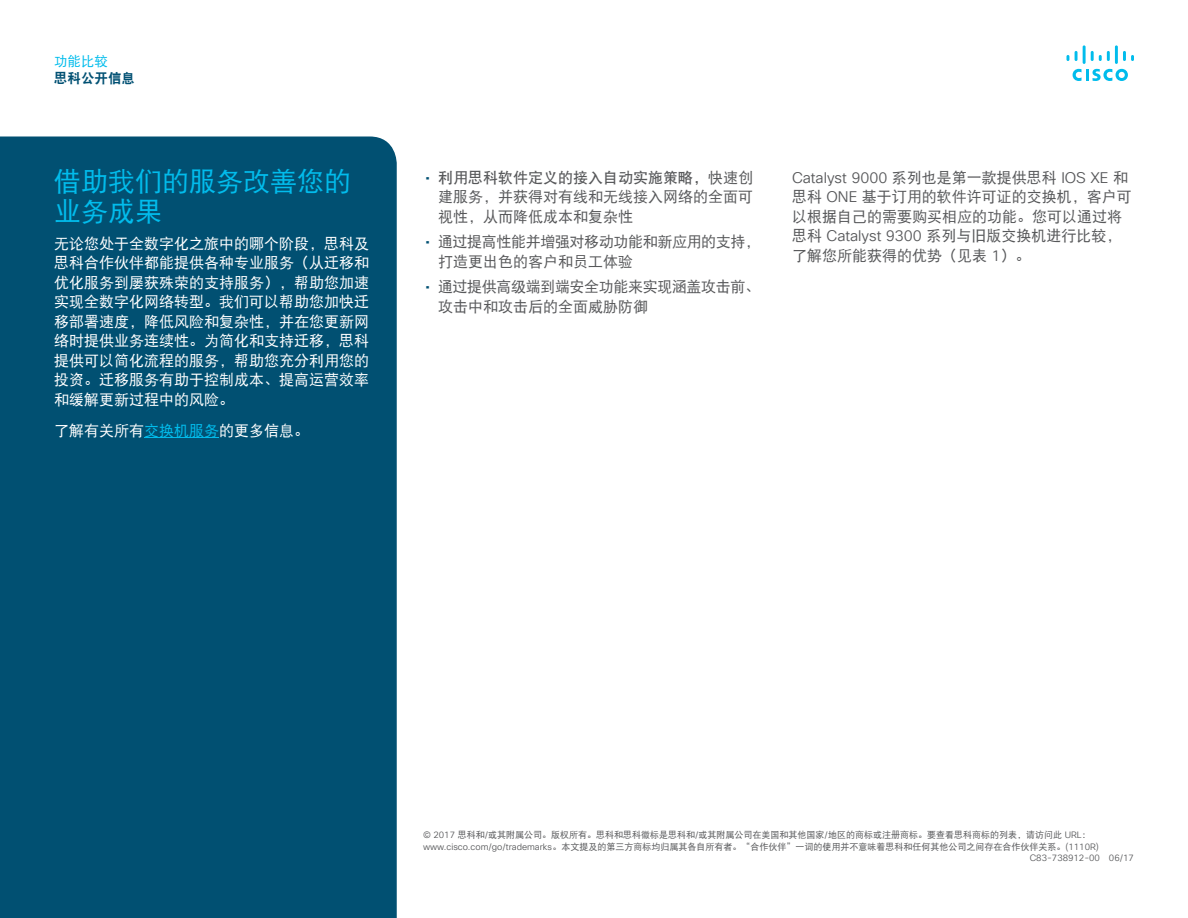
<style>
.page{position:relative;width:1188px;height:918px;background:#fff}
.page>*{position:absolute;margin:0;border:0;box-sizing:border-box;transform-origin:0 0}
.Subhead2_Blue{font:27px/30px "DFP Hei W5";color:#01bcec}
.Body_White{font:15px/19.5px "DFP Hei W5";color:#fff;text-align:justify}
.Body{font:15px/19.5px "DFP Hei W5";color:#57585a;text-align:justify}
.Body-2{font:15px/19.5px "DFP Hei W5";letter-spacing:-.025em;color:#57585a}
.t1{font:13.5px "DF Hei W9";color:#005073}
.t2{font:13.5px "DFP Hei W5";color:#01bcec}
.Footer_white{font:9px "DFP Hei W5";color:#57585a}
.Footer_white-2{font:9px "Cisco Sans TT Light";color:#57585a}
.s1{color:#01bcec}
.s2{font-family:"Cisco Sans TT";color:#005073}
.s3{font-family:"DFP Hei W7"}
.s4{font-family:"Cisco Sans TT Light"}
</style>
<div class="page">
<svg style="left:1073px;top:69px;width:55px;height:12px"></svg>
<svg style="left:1067px;top:55px;width:2px;height:6px"></svg>
<svg style="left:1075px;top:51px;width:3px;height:10px"></svg>
<hr style="left:1083px;top:45px;width:3px;height:19px;background:#01bcec">
<svg style="left:1091px;top:51px;width:19px;height:10px"></svg>
<hr style="left:1115px;top:45px;width:3px;height:19px;background:#01bcec">
<svg style="left:1123px;top:51px;width:11px;height:10px"></svg>
<div style="left:0;top:136px;width:397px;height:782px;background:#015072"></div>
<hr style="left:144px;top:437px;width:75px;height:1px;background:#01bcec">
<p class="t2" style="left:54px;top:54px;width:55px">功能比较</p>
<p class="t1" style="left:54px;top:71px;width:82px">思科公开信息</p>
<p class="Subhead2_Blue" style="left:54px;top:166px;width:298px">借助我们的服务改善您的业务成果</p>
<p class="Body_White" style="left:54px;top:233px;width:316px">无论您处于全数字化之旅中的哪个阶段，思科及思科合作伙伴都能提供各种专业服务（从迁移和优化服务到屡获殊荣的支持服务），帮助您加速实现全数字化网络转型。我们可以帮助您加快迁移部署速度，降低风险和复杂性，并在您更新网络时提供业务连续性。为简化和支持迁移，思科提供可以简化流程的服务，帮助您充分利用您的投资。迁移服务有助于控制成本、提高运营效率和缓解更新过程中的风险。</p>
<p class="Body_White" style="left:54px;top:421px;width:256px">了解有关所有<span class="s1">交换机服务</span>的更多信息。</p>
<p class="Body" style="left:438px;top:167px;width:316px;text-indent:-13px"><span class="s2">•</span> <span class="s3">利用思科软件定义的接入自动实施策略，</span>快速创建服务，并获得对有线和无线接入网络的全面可视性，从而降低成本和复杂性</p>
<p class="Body-2" style="left:438px;top:232px;width:324px;text-indent:-13px"><span class="s2">•</span> 通过提高性能并增强对移动功能和新应用的支持，打造更出色的客户和员工体验</p>
<p class="Body-2" style="left:438px;top:277px;width:324px;text-indent:-13px"><span class="s2">•</span> 通过提供高级端到端安全功能来实现涵盖攻击前、攻击中和攻击后的全面威胁防御</p>
<p class="Body" style="left:792px;top:167px;width:341px;text-align:left"><span class="s4">Catalyst 9000</span> 系列也是第一款提供思科 <span class="s4">IOS XE</span> 和思科 <span class="s4">ONE</span> 基于订用的软件许可证的交换机，客户可以根据自己的需要购买相应的功能。您可以通过将思科 <span class="s4">Catalyst 9300</span> 系列与旧版交换机进行比较，了解您所能获得的优势（见表 <span class="s4">1</span>）。</p>
<p class="Footer_white" style="left:423px;top:830px;width:669px"><span class="s4">© 2017</span> 思科和<span class="s4">/</span>或其附属公司。版权所有。思科和思科徽标是思科和<span class="s4">/</span>或其附属公司在美国和其他国家<span class="s4">/</span>地区的商标或注册商标。要查看思科商标的列表，请访问此 <span class="s4">URL</span>：</p>
<p class="Footer_white" style="left:423px;top:842px;width:677px"><span class="s4">www.cisco.com/go/trademarks</span>。本文提及的第三方商标均归属其各自所有者。“合作伙伴”一词的使用并不意味着思科和任何其他公司之间存在合作伙伴关系。<span class="s4">(1110R)</span></p>
<p class="Footer_white-2" style="left:1030px;top:852px;width:106px">C83-738912-00 06/17</p>
</div>
